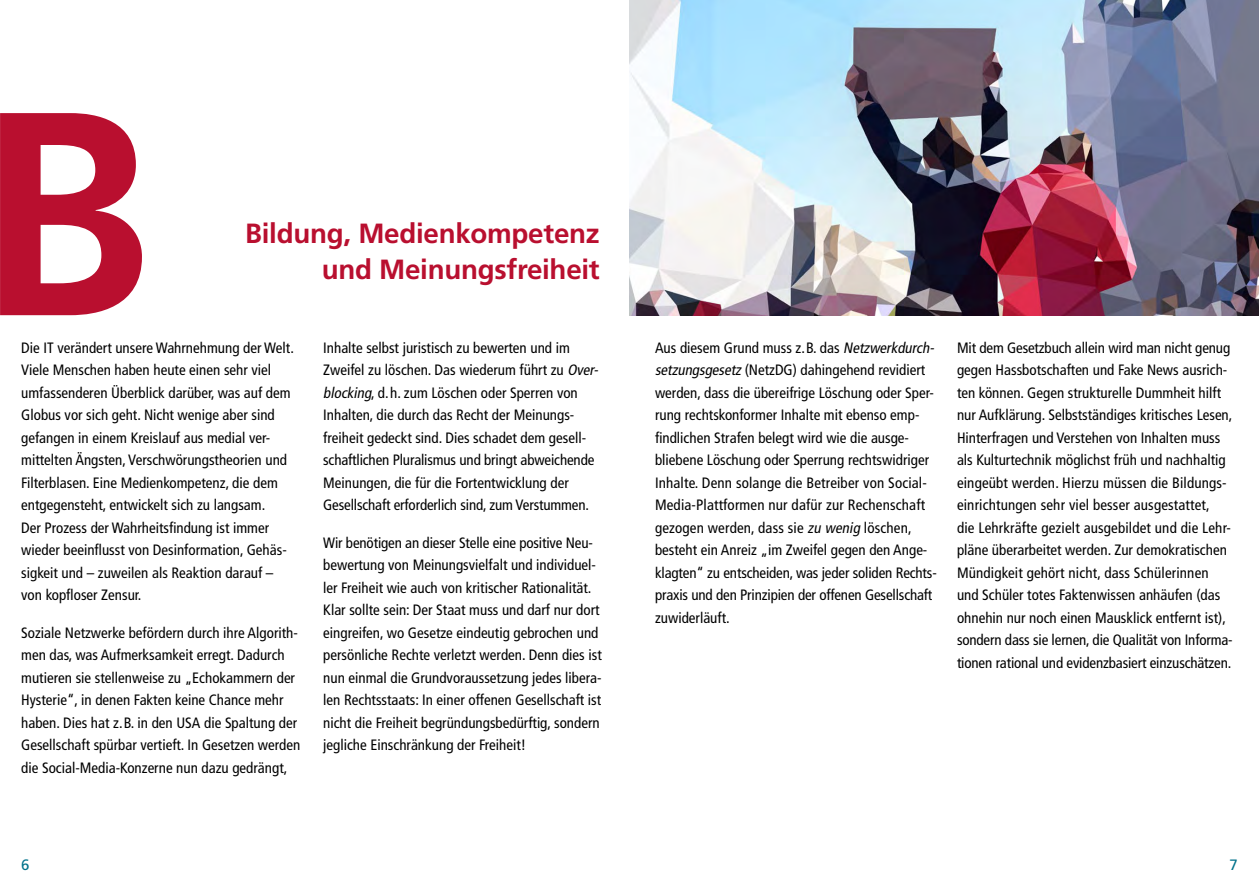
<style>
.page{position:relative;width:1259px;height:893px;background:#fff}
.page>*{position:absolute;margin:0;border:0;box-sizing:border-box;transform-origin:0 0}
.t1{font:700 289.5px "Frutiger LT Std";color:#b90f2f}
.t2{font:700 27.75px/36px "Frutiger LT Std";letter-spacing:-.01em;color:#b90f2f;text-align:right}
.t3{font:condensed 15px/22.5px "Frutiger LT Std";color:#000}
.t4{font:15px "Frutiger LT Std";color:#00728b}
.s1{font-style:italic}
</style>
<div class="page">
<img style="left:629px;top:0;width:630px;height:315px">
<h1 class="t1" style="left:-23px;top:44px;width:178px">B</h1>
<p class="t3" style="left:21px;top:336px;width:274px">Die IT verändert unsere Wahrnehmung der Welt.<br>Viele Menschen haben heute einen sehr viel umfassenderen Überblick darüber, was auf dem Globus vor sich geht. Nicht wenige aber sind gefangen in einem Kreislauf aus medial ver&shy;mittelten Ängsten, Verschwörungstheorien und Filterblasen. Eine Medienkompetenz, die dem entgegensteht, entwickelt sich zu langsam.<br>Der Prozess der Wahrheitsfindung ist immer wieder beeinflusst von Desinformation, Gehäs&shy;sigkeit und – zuweilen als Reaktion darauf – von kopfloser Zensur.</p>
<p class="t3" style="left:21px;top:621px;width:281px">Soziale Netzwerke befördern durch ihre Algorith&shy;men das, was Aufmerksamkeit erregt. Dadurch mutieren sie stellenweise zu „Echokammern der Hysterie“, in denen Fakten keine Chance mehr haben. Dies hat z.B. in den USA die Spaltung der Gesellschaft spürbar vertieft. In Gesetzen werden die Social-Media-Konzerne nun dazu gedrängt,</p>
<h2 class="t2" style="left:245px;top:215px;width:356px">Bildung, Medienkompetenz und Meinungsfreiheit</h2>
<p class="t3" style="left:323px;top:336px;width:275px">Inhalte selbst juristisch zu bewerten und im Zweifel zu löschen. Das wiederum führt zu <span class="s1">Over&shy;blocking</span>, d.h. zum Löschen oder Sperren von Inhalten, die durch das Recht der Meinungs&shy;freiheit gedeckt sind. Dies schadet dem gesell&shy;schaftlichen Pluralismus und bringt abweichende Meinungen, die für die Fortentwicklung der Gesellschaft erforderlich sind, zum Verstummen.</p>
<p class="t3" style="left:323px;top:531px;width:280px">Wir benötigen an dieser Stelle eine positive Neu&shy;bewertung von Meinungsvielfalt und individuel&shy;ler Freiheit wie auch von kritischer Rationalität.<br>Klar sollte sein: Der Staat muss und darf nur dort eingreifen, wo Gesetze eindeutig gebrochen und persönliche Rechte verletzt werden. Denn dies ist nun einmal die Grundvoraussetzung jedes libera&shy;len Rechtsstaats: In einer offenen Gesellschaft ist nicht die Freiheit begründungsbedürftig, sondern jegliche Einschränkung der Freiheit!</p>
<p class="t3" style="left:655px;top:336px;width:283px">Aus diesem Grund muss z.B. das <span class="s1">Netzwerkdurch&shy;setzungsgesetz</span> (NetzDG) dahingehend revidiert werden, dass die übereifrige Löschung oder Sper&shy;rung rechtskonformer Inhalte mit ebenso emp&shy;findlichen Strafen belegt wird wie die ausge&shy;bliebene Löschung oder Sperrung rechtswidriger Inhalte. Denn solange die Betreiber von Social-Media-Plattformen nur dafür zur Rechenschaft gezogen werden, dass sie <span class="s1">zu wenig</span> löschen, besteht ein Anreiz „im Zweifel gegen den Ange&shy;klagten“ zu entscheiden, was jeder soliden Rechts&shy;praxis und den Prinzipien der offenen Gesellschaft zuwiderläuft.</p>
<p class="t3" style="left:957px;top:336px;width:277px">Mit dem Gesetzbuch allein wird man nicht genug gegen Hassbotschaften und Fake News ausrich&shy;ten können. Gegen strukturelle Dummheit hilft nur Aufklärung. Selbstständiges kritisches Lesen, Hinterfragen und Verstehen von Inhalten muss als Kulturtechnik möglichst früh und nachhaltig eingeübt werden. Hierzu müssen die Bildungs&shy;einrichtungen sehr viel besser ausgestattet,<br>die Lehrkräfte gezielt ausgebildet und die Lehr&shy;pläne überarbeitet werden. Zur demokratischen Mündigkeit gehört nicht, dass Schülerinnen und Schüler totes Faktenwissen anhäufen (das ohnehin nur noch einen Mausklick entfernt ist), sondern dass sie lernen, die Qualität von Informa&shy;tionen rational und evidenzbasiert einzuschätzen.</p>
<p class="t4" style="left:21px;top:856px;width:10px">6</p>
<p class="t4" style="left:1229px;top:856px;width:10px">7</p>
</div>
